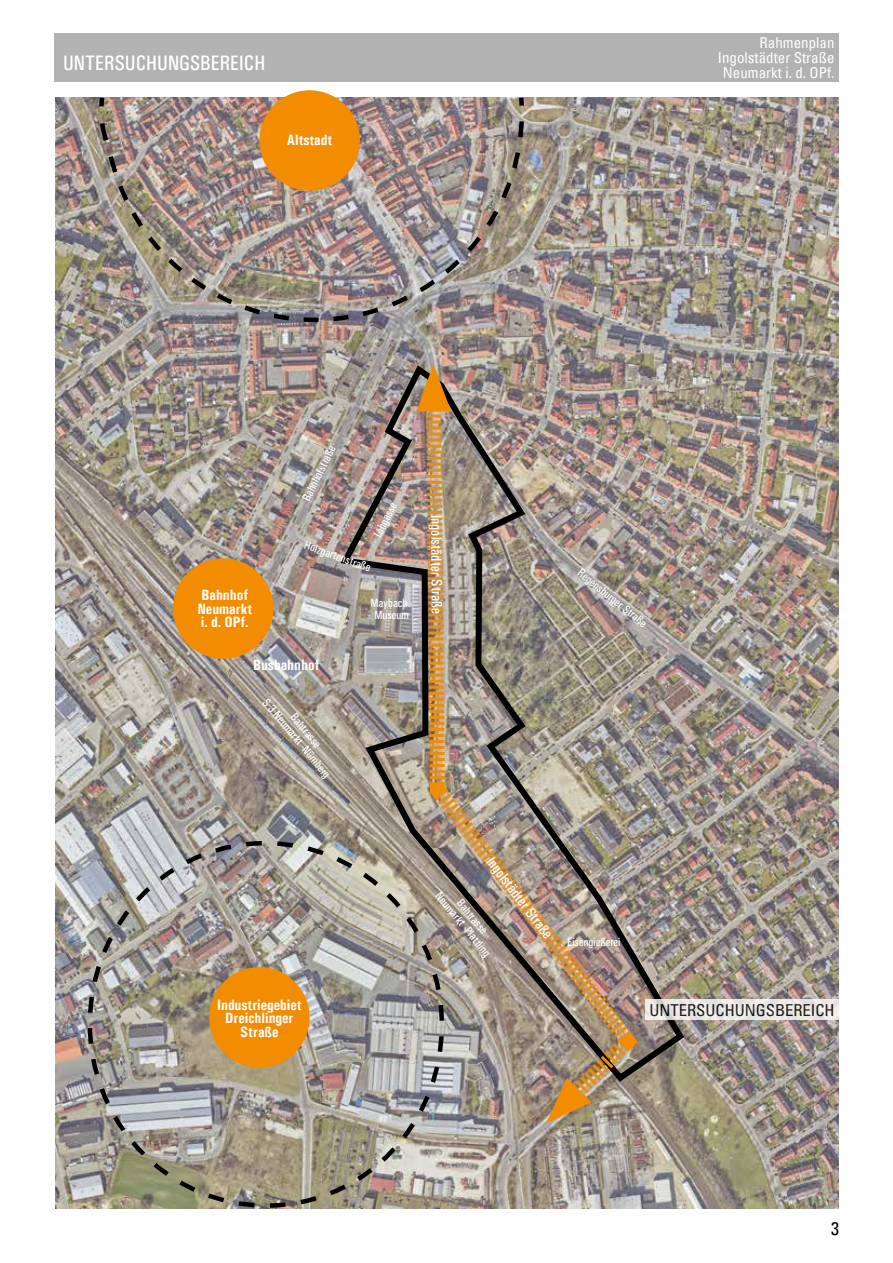
<style>
.page{position:relative;width:893px;height:1263px;background:#fff}
.page>*{position:absolute;margin:0;border:0;box-sizing:border-box;transform-origin:0 0}
.t1{font:21px "Univers Condensed";color:#fff}
.t2{font:condensed 18px "Univers";color:#000}
.t3{font:condensed 16.5px "Univers";color:#000}
.t4{font:700 15px/13.5px "Univers Condensed";color:#fff}
.t5{font:condensed 15px/15px "Univers";color:#fff;text-align:right}
.t6{font:15px "Univers Condensed";letter-spacing:-.005em;color:#fff}
.t7{font:12px/12px "Univers Condensed";color:#fff;text-align:center}
</style>
<div class="page">
<div style="left:54px;top:33px;width:785px;height:48px;background:#b3b2b2"></div>
<img style="left:55px;top:98px;width:784px;height:1111px">
<img style="left:85px;top:839px;width:361px;height:370px">
<img style="left:336px;top:361px;width:352px;height:725px">
<img style="left:418px;top:377px;width:230px;height:748px">
<img style="left:417px;top:364px;width:36px;height:432px">
<svg style="left:546px;top:1027px;width:96px;height:96px;background:#a28867"></svg>
<svg style="left:645px;top:999px;width:194px;height:21px;background:#e9e7e6"></svg>
<img style="left:114px;top:319px;width:247px;height:17px">
<img style="left:97px;top:93px;width:429px;height:226px">
<div style="left:259px;top:90px;width:101px;height:101px;background:#f28c00;border-radius:50%"></div>
<div style="left:173px;top:558px;width:100px;height:101px;background:#f28c00;border-radius:50%"></div>
<div style="left:209px;top:967px;width:101px;height:100px;background:#f28c00;border-radius:50%"></div>
<h1 class="t1" style="left:63px;top:50px;width:204px">UNTERSUCHUNGSBEREICH</h1>
<p class="t4" style="left:287px;top:133px;width:47px">Altstadt</p>
<p class="t5" style="left:718px;top:35px;width:118px">Rahmenplan<br>Ingolstädter Straße<br>Neumarkt i. d. OPf.</p>
<p class="t7" style="left:300px;top:497px;width:61px;rotate:-63deg">Bahnhofstraße</p>
<p class="t7" style="left:371px;top:534px;width:39px;rotate:-63deg">Lohgasse</p>
<p class="t4" style="left:197px;top:588px;width:56px">Bahnhof<br>Neumarkt i. d. OPf.</p>
<p class="t7" style="left:307px;top:539px;width:71px;rotate:20deg">Holzgartenstraße</p>
<p class="t7" style="left:370px;top:596px;width:44px">Maybach -<br>Museum</p>
<p class="t4" style="left:253px;top:658px;width:68px">Busbahnhof</p>
<p class="t7" style="left:279px;top:688px;width:101px;rotate:50deg">Bahtrasse<br>S 3 Neumarkt -Nürnberg</p>
<p class="t6" style="left:446px;top:515px;width:100px;rotate:90deg">Ingolstädter Straße</p>
<p class="t7" style="left:583px;top:566px;width:87px;rotate:39deg">Regensburger Straße</p>
<p class="t4" style="left:217px;top:997px;width:86px;text-align:center">Industriegebiet<br>Dreichlinger<br>Straße</p>
<p class="t6" style="left:497px;top:853px;width:100px;rotate:53deg">Ingolstädter Straße</p>
<p class="t7" style="left:451px;top:882px;width:81px;rotate:50deg">Bahtrasse<br>Neumarkt -Plattling</p>
<p class="t7" style="left:567px;top:936px;width:55px">Eisengießerei</p>
<h3 class="t3" style="left:649px;top:999px;width:187px">UNTERSUCHUNGSBEREICH</h3>
<h2 class="t2" style="left:831px;top:1216px;width:9px">3</h2>
</div>
